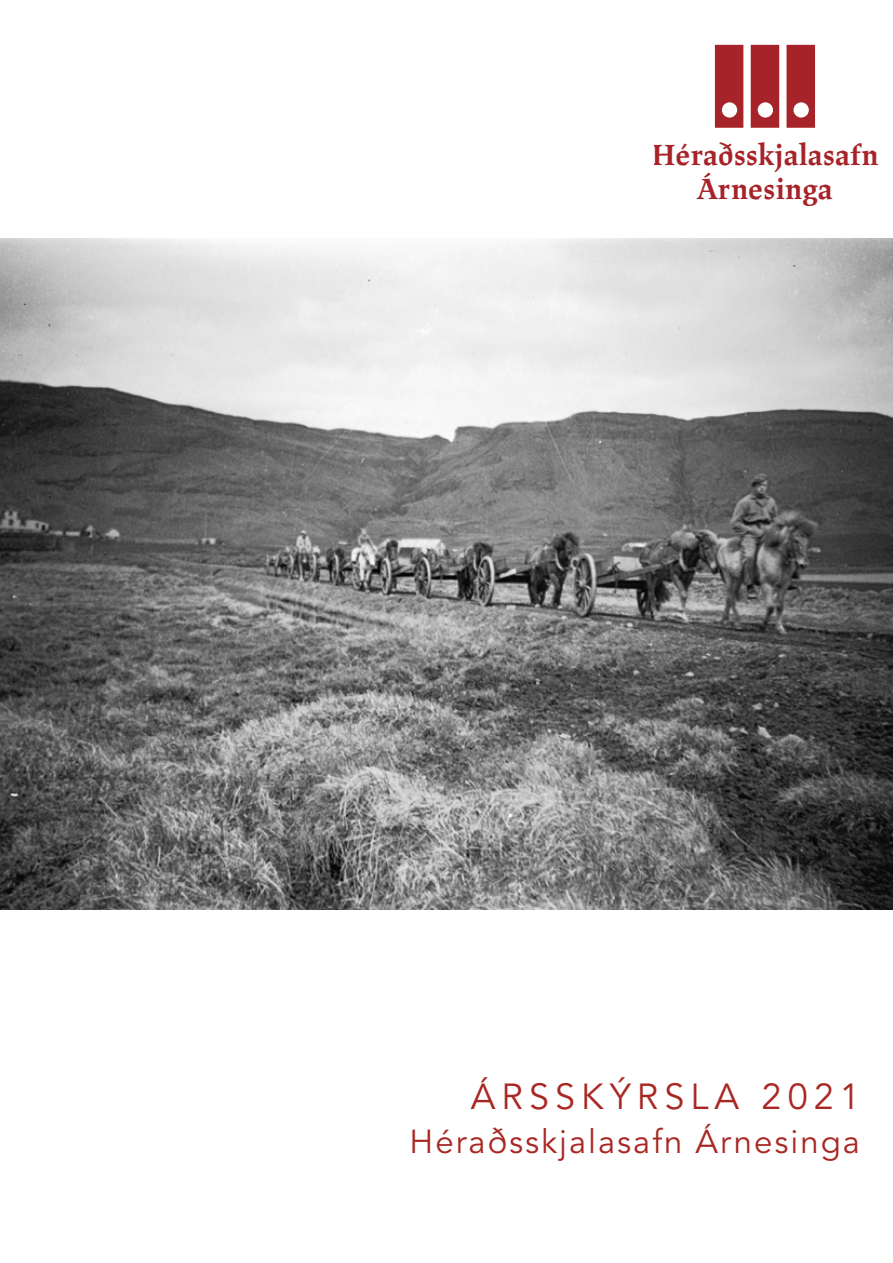
<style>
.page{position:relative;width:893px;height:1263px;background:#fff}
.page>*{position:absolute;margin:0;border:0;box-sizing:border-box;transform-origin:0 0}
.t1{font:36px "Avenir LT Std";letter-spacing:.17em;color:#a92723}
.t2{font:33px "Avenir LT Std";letter-spacing:.06em;color:#a92723}
.t3{font:700 29.85px/34.3px "Lapture Trial Display";color:#a62329;text-align:center}
</style>
<div class="page">
<img style="left:0;top:239px;width:893px;height:670px">
<svg style="left:715px;top:45px;width:28px;height:83px"></svg>
<svg style="left:751px;top:45px;width:28px;height:83px"></svg>
<svg style="left:786px;top:45px;width:29px;height:83px"></svg>
<p class="t3" style="left:651px;top:137px;width:229px">Héraðsskjalasafn<br>Árnesinga</p>
<p class="t1" style="left:471px;top:1076px;width:391px">Ársskýrsla 2021</p>
<p class="t2" style="left:410px;top:1122px;width:452px">Héraðsskjalasafn Árnesinga</p>
</div>
